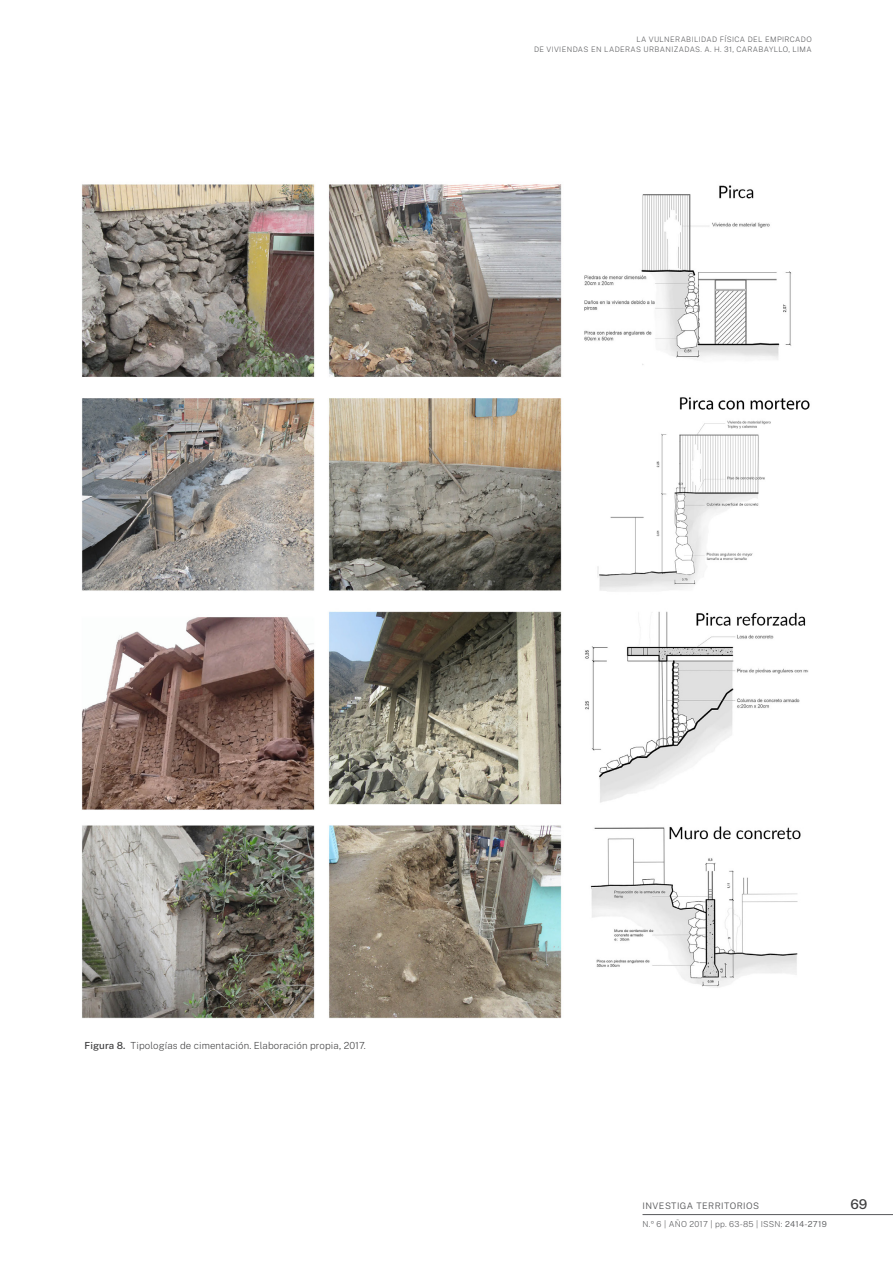
<style>
.page{position:relative;width:893px;height:1263px;background:#fff}
.page>*{position:absolute;margin:0;border:0;box-sizing:border-box;transform-origin:0 0}
.t1{font:500 13.5px "Public Sans";color:#3e3e3f}
.Cuerpo{font:200 9.75px "Public Sans";letter-spacing:.01em;color:#3e3e3f}
.t2{font:300 9px "Public Sans";letter-spacing:.05em;color:#57585a}
.t3{font:200 8.25px "Public Sans";letter-spacing:.03em;color:#57585a}
.t4{font:200 7.5px/10.5px "Public Sans";letter-spacing:.05em;color:#57585a;text-align:right}
.s1{font-weight:500}
.s2{font-weight:300}
</style>
<div class="page">
<hr style="left:642px;top:1214px;width:251px;height:1px;background:#57585a">
<img style="left:82px;top:184px;width:728px;height:834px">
<p class="t4" style="left:534px;top:33px;width:279px">LA VULNERABILIDAD FÍSICA DEL EMPIRCADO<br>DE VIVIENDAS EN LADERAS URBANIZADAS. A. H. 31, CARABAYLLO, LIMA</p>
<p class="Cuerpo" style="left:85px;top:1039px;width:283px"><span class="s1">Figura 8.</span> Tipologías de cimentación. Elaboración propia, 2017.</p>
<p class="t2" style="left:642px;top:1199px;width:118px">INVESTIGA TERRITORIOS</p>
<h1 class="t1" style="left:850px;top:1194px;width:19px">69</h1>
<p class="t3" style="left:642px;top:1218px;width:186px">N.º 6 | AÑO 2017 | pp. 63-85 | ISSN: <span class="s2">2414-2719</span></p>
</div>
